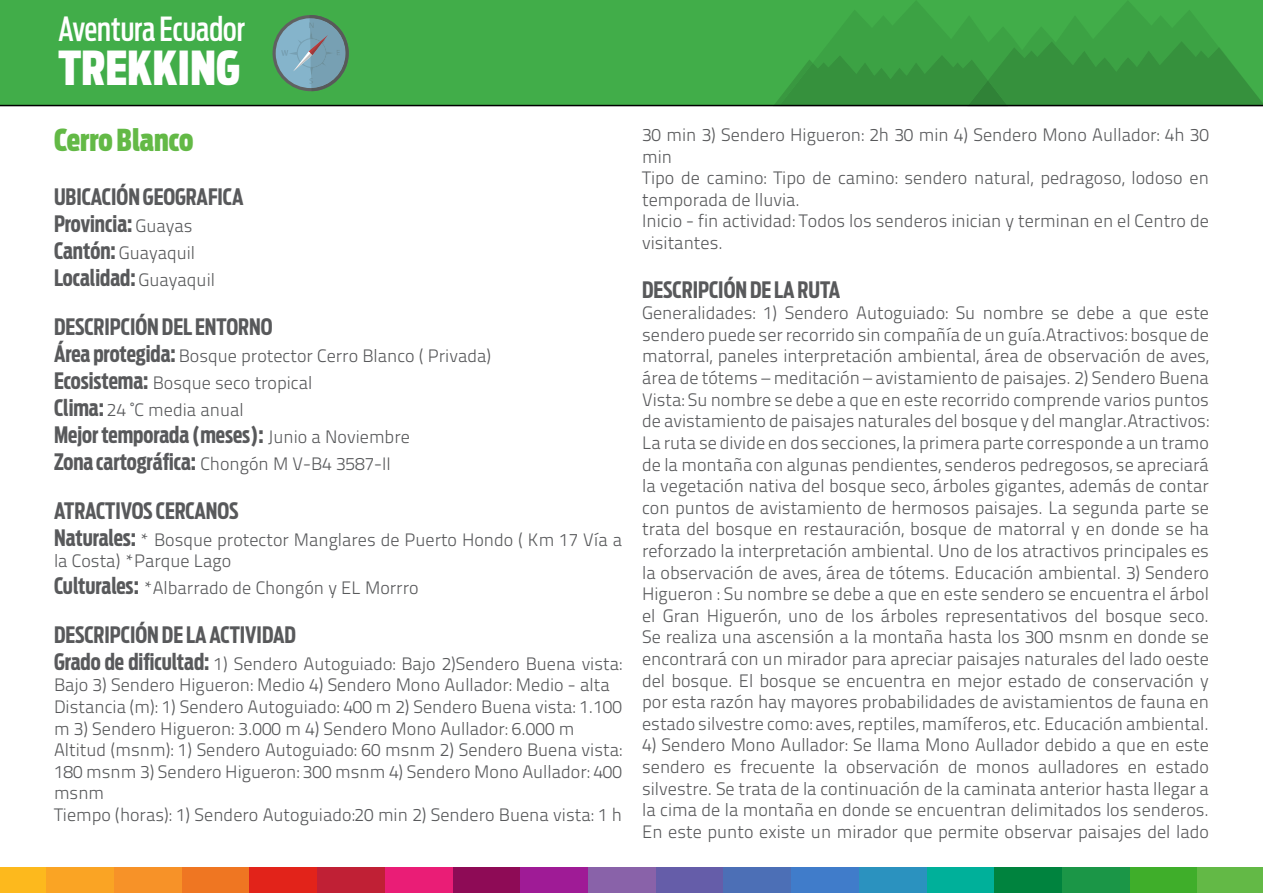
<style>
.page{position:relative;width:1263px;height:893px;background:#fff}
.page>*{position:absolute;margin:0;border:0;box-sizing:border-box;transform-origin:0 0}
.t1{font:900 46.5px "Antenna Ext Cond Beta";color:#fff}
.t2{font:500 33px "Antenna Ext Cond Beta";color:#fff}
.t3{font:900 30px "Antenna Ext Cond Beta";color:#63b946}
.t4{font:700 22.5px/27px "Antenna Ext Cond Beta";color:#58595b}
.t5{font:300 18px/21.6px "Titillium Text 22 L";color:#58595b}
.s1{font-family:"Titillium Text 22 L";font-weight:300;font-size:18px}
.s2{font-family:"Antenna Ext Cond Beta";font-weight:700;font-size:22.5px}
</style>
<div class="page">
<div style="left:0;top:0;width:773px;height:106px;background:#41ad49"></div>
<svg style="left:773px;top:0;width:490px;height:106px;background:#3a9d42"></svg>
<svg style="left:273px;top:15px;width:76px;height:76px;background:#6e9f97"></svg>
<div style="left:0;top:867px;width:46px;height:26px;background:#fdb91d"></div>
<div style="left:46px;top:867px;width:68px;height:26px;background:#faa424"></div>
<div style="left:114px;top:867px;width:68px;height:26px;background:#f79228"></div>
<div style="left:182px;top:867px;width:68px;height:26px;background:#ef7622"></div>
<div style="left:250px;top:867px;width:67px;height:26px;background:#e2231a"></div>
<div style="left:317px;top:867px;width:68px;height:26px;background:#c02035"></div>
<div style="left:385px;top:867px;width:68px;height:26px;background:#ea1d76"></div>
<div style="left:453px;top:867px;width:67px;height:26px;background:#8e0b56"></div>
<div style="left:520px;top:867px;width:68px;height:26px;background:#9f1b96"></div>
<div style="left:588px;top:867px;width:68px;height:26px;background:#8962a9"></div>
<div style="left:656px;top:867px;width:68px;height:26px;background:#655da9"></div>
<div style="left:724px;top:867px;width:67px;height:26px;background:#4c6fb6"></div>
<div style="left:791px;top:867px;width:68px;height:26px;background:#407cca"></div>
<div style="left:859px;top:867px;width:68px;height:26px;background:#2b92bf"></div>
<div style="left:927px;top:867px;width:67px;height:26px;background:#00b09a"></div>
<div style="left:994px;top:867px;width:68px;height:26px;background:#00833e"></div>
<div style="left:1062px;top:867px;width:68px;height:26px;background:#1b9647"></div>
<div style="left:1130px;top:867px;width:67px;height:26px;background:#3fae2a"></div>
<div style="left:1197px;top:867px;width:66px;height:26px;background:#63b946"></div>
<h2 class="t2" style="left:58px;top:10px;width:188px">Aventura Ecuador</h2>
<h1 class="t1" style="left:58px;top:40px;width:183px">TREKKING</h1>
<h3 class="t3" style="left:54px;top:123px;width:141px">Cerro Blanco</h3>
<p class="t4" style="left:54px;top:184px;width:191px">UBICACIÓN GEOGRAFICA<br>Provincia: <span class="s1">Guayas</span></p>
<p class="t5" style="left:54px;top:241px;width:143px"><span class="s2">Cantón:</span> Guayaquil</p>
<p class="t4" style="left:54px;top:254px;width:220px;line-height:48.6px">Localidad: <span class="s1">Guayaquil<br></span>DESCRIPCIÓN DEL ENTORNO</p>
<p class="t5" style="left:54px;top:341px;width:439px;line-height:27px"><span class="s2">Área protegida:</span> Bosque protector Cerro Blanco ( Privada)<br><span class="s2">Ecosistema:</span> Bosque seco tropical<br><span class="s2">Clima:</span> 24 ˚C media anual</p>
<p class="t4" style="left:54px;top:421px;width:357px">Mejor temporada (meses): <span class="s1">Junio a Noviembre</span></p>
<p class="t5" style="left:54px;top:452px;width:338px"><span class="s2">Zona cartográfica:</span> Chongón M V-B4 3587-II</p>
<p class="t4" style="left:54px;top:497px;width:186px">ATRACTIVOS CERCANOS</p>
<p class="t5" style="left:54px;top:528px;width:570px"><span class="s2">Naturales:</span> * Bosque protector Manglares de Puerto Hondo ( Km 17 Vía a la Costa) *Parque Lago</p>
<p class="t5" style="left:54px;top:576px;width:366px"><span class="s2">Culturales:</span> *Albarrado de Chongón y EL Morrro</p>
<p class="t4" style="left:54px;top:621px;width:243px">DESCRIPCIÓN DE LA ACTIVIDAD</p>
<p class="t5" style="left:54px;top:652px;width:569px"><span class="s2">Grado de dificultad:</span> 1) Sendero Autoguiado: Bajo 2)Sendero Buena vista:<br>Bajo 3) Sendero Higueron: Medio 4) Sendero Mono Aullador: Medio - alta Distancia (m): 1) Sendero Autoguiado: 400 m 2) Sendero Buena vista: 1.100 m 3) Sendero Higueron: 3.000 m 4) Sendero Mono Aullador: 6.000 m Altitud (msnm): 1) Sendero Autoguiado: 60 msnm 2) Sendero Buena vista:<br>180 msnm 3) Sendero Higueron: 300 msnm 4) Sendero Mono Aullador: 400 msnm<br>Tiempo (horas): 1) Sendero Autoguiado:20 min 2) Sendero Buena vista: 1 h</p>
<p class="t5" style="left:642px;top:123px;width:568px">30 min 3) Sendero Higueron: 2h 30 min 4) Sendero Mono Aullador: 4h 30 min<br>Tipo de camino: Tipo de camino: sendero natural, pedragoso, lodoso en temporada de lluvia.<br>Inicio - fin actividad: Todos los senderos inician y terminan en el Centro de visitantes.</p>
<p class="t4" style="left:642px;top:276px;width:200px">DESCRIPCIÓN DE LA RUTA</p>
<p class="t5" style="left:642px;top:301px;width:568px;text-align:justify">Generalidades: 1) Sendero Autoguiado: Su nombre se debe a que este sendero puede ser recorrido sin compañía de un guía.Atractivos: bosque de matorral, paneles interpretación ambiental, área de observación de aves, área de tótems – meditación – avistamiento de paisajes. 2) Sendero Buena Vista: Su nombre se debe a que en este recorrido comprende varios puntos de avistamiento de paisajes naturales del bosque y del manglar.Atractivos:<br>La ruta se divide en dos secciones, la primera parte corresponde a un tramo de la montaña con algunas pendientes, senderos pedregosos, se apreciará la vegetación nativa del bosque seco, árboles gigantes, además de contar con puntos de avistamiento de hermosos paisajes. La segunda parte se trata del bosque en restauración, bosque de matorral y en donde se ha reforzado la interpretación ambiental. Uno de los atractivos principales es la observación de aves, área de tótems. Educación ambiental. 3) Sendero Higueron : Su nombre se debe a que en este sendero se encuentra el árbol el Gran Higuerón, uno de los árboles representativos del bosque seco.<br>Se realiza una ascensión a la montaña hasta los 300 msnm en donde se encontrará con un mirador para apreciar paisajes naturales del lado oeste del bosque. El bosque se encuentra en mejor estado de conservación y por esta razón hay mayores probabilidades de avistamientos de fauna en estado silvestre como: aves, reptiles, mamíferos, etc. Educación ambiental.</p>
<p class="t5" style="left:642px;top:733px;width:568px;text-align:justify">4) Sendero Mono Aullador: Se llama Mono Aullador debido a que en este sendero es frecuente la observación de monos aulladores en estado silvestre. Se trata de la continuación de la caminata anterior hasta llegar a la cima de la montaña en donde se encuentran delimitados los senderos.<br>En este punto existe un mirador que permite observar paisajes del lado</p>
</div>
